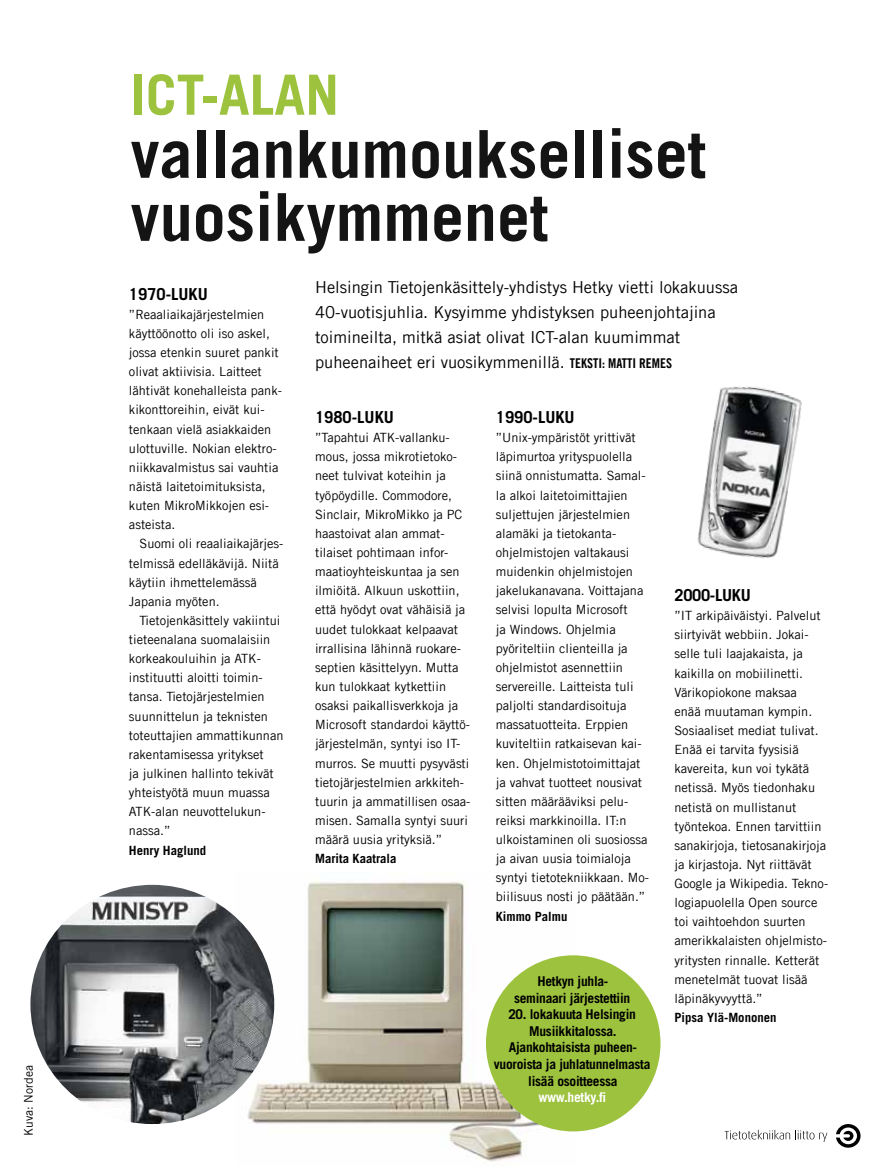
<style>
.page{position:relative;width:893px;height:1170px;background:#fff}
.page>*{position:absolute;margin:0;border:0;box-sizing:border-box;transform-origin:0 0}
.t1{font:700 66px/63px "Trade Gothic LT Com";color:#141414}
.t2{font:700 55.5px "Trade Gothic LT Com";color:#9dc23e}
.t3{font:16.5px/24.8px "Trade Gothic LT Com";color:#000}
.t4{font:700 16.5px "Trade Gothic LT Com";color:#000}
.t5{font:700 16.5px "Trade Gothic LT Com";letter-spacing:-.02em;color:#000}
.t6{font:700 13.5px/16.5px "Trade Gothic LT Com";letter-spacing:-.02em;color:#000;text-align:center}
.t7{font:700 13.5px "Trade Gothic LT Com";letter-spacing:-.02em;color:#fff}
.t8{font:13.5px "Trade Gothic LT Com Bd Cn 20";color:#000}
.t9{font:12.75px/19.2px "Trade Gothic LT Com";color:#000}
.t10{font:700 12.75px "Trade Gothic LT Com";color:#000}
.t11{font:12px "Trade Gothic LT Com";color:#000}
.s1{font-family:"Trade Gothic LT Com Bd Cn 20";font-size:13.5px}
</style>
<div class="page">
<img style="left:255px;top:880px;width:322px;height:282px">
<svg style="left:836px;top:1124px;width:24px;height:23px"></svg>
<svg style="left:725px;top:1129px;width:102px;height:12px"></svg>
<img style="left:30px;top:884px;width:244px;height:239px">
<div style="left:486px;top:955px;width:174px;height:176px;background:#9dc23e;border-radius:50%"></div>
<img style="left:697px;top:386px;width:105px;height:172px">
<p class="t11" style="left:21px;top:1135px;width:72px;rotate:-90deg">Kuva: Nordea</p>
<h2 class="t2" style="left:130px;top:61px;width:210px">ICT-alan</h2>
<h1 class="t1" style="left:130px;top:122px;width:577px">vallankumoukselliset vuosikymmenet</h1>
<p class="t3" style="left:315px;top:275px;width:424px">Helsingin Tietojenkäsittely-yhdistys Hetky vietti lokakuussa 40-vuotisjuhlia. Kysyimme yhdistyksen puheenjohtajina toimineilta, mitkä asiat olivat ICT-alan kuumimmat puheenaiheet eri vuosikymmenillä. <span class="s1">TEKSTI</span></p>
<p class="t4" style="left:129px;top:283px;width:80px">1970-luku</p>
<p class="t9" style="left:129px;top:304px;width:154px">”Reaaliaikajärjestelmien käyttöönotto oli iso askel, jossa etenkin suuret pankit olivat aktiivisia. Laitteet lähtivät konehalleista pank&shy;kikonttoreihin, eivät kui&shy;tenkaan vielä asiakkaiden ulottuville. Nokian elektro&shy;niikkavalmistus sai vauhtia näistä laitetoimituksista, kuten MikroMikkojen esi&shy;asteista.</p>
<p class="t9" style="left:129px;top:534px;width:156px;text-indent:11px">Suomi oli reaaliaikajärjes&shy;telmissä edelläkävijä. Niitä käytiin ihmettelemässä<br>Japania myöten.</p>
<p class="t9" style="left:129px;top:610px;width:156px;text-indent:11px">Tietojenkäsittely vakiintui tieteenalana suomalaisiin korkeakouluihin ja ATK&shy;instituutti aloitti toimin&shy;tansa. Tietojärjestelmien suunnittelun ja teknisten toteuttajien ammattikunnan rakentamisessa yritykset<br>ja julkinen hallinto tekivät yhteistyötä muun muassa<br>ATK-alan neuvottelukun&shy;nassa.”</p>
<p class="t10" style="left:129px;top:842px;width:79px">Henry Haglund</p>
<p class="t8" style="left:602px;top:354px;width:71px">: MATTI REMES</p>
<p class="t4" style="left:315px;top:407px;width:80px">1980-luku</p>
<p class="t9" style="left:315px;top:428px;width:157px">”Tapahtui ATK-vallanku&shy;mous, jossa mikrotietoko&shy;neet tulvivat koteihin ja työpöydille. Commodore,<br>Sinclair, MikroMikko ja PC haastoivat alan ammat&shy;tilaiset pohtimaan infor&shy;maatioyhteiskuntaa ja sen ilmiöitä. Alkuun uskottiin, että hyödyt ovat vähäisiä ja uudet tulokkaat kelpaavat irrallisina lähinnä ruokare&shy;septien käsittelyyn. Mutta kun tulokkaat kytkettiin osaksi paikallisverkkoja ja<br>Microsoft standardoi käyttö&shy;järjestelmän, syntyi iso IT&shy;murros. Se muutti pysyvästi tietojärjestelmien arkkiteh&shy;tuurin ja ammatillisen osaa&shy;misen. Samalla syntyi suuri määrä uusia yrityksiä.”</p>
<p class="t10" style="left:315px;top:850px;width:83px">Marita Kaatrala</p>
<p class="t4" style="left:496px;top:407px;width:80px">1990-luku</p>
<p class="t9" style="left:496px;top:428px;width:155px">”Unix-ympäristöt yrittivät läpimurtoa yrityspuolella siinä onnistumatta. Samal&shy;la alkoi laitetoimittajien suljettujen järjestelmien alamäki ja tietokanta&shy;ohjelmistojen valtakausi muidenkin ohjelmistojen jakelukanavana. Voittajana selvisi lopulta Microsoft<br>ja Windows. Ohjelmia pyöriteltiin clienteilla ja ohjelmistot asennettiin servereille. Laitteista tuli paljolti standardisoituja massatuotteita. Erppien kuviteltiin ratkaisevan kai&shy;ken. Ohjelmistotoimittajat ja vahvat tuotteet nousivat sitten määrääviksi pelu&shy;reiksi markkinoilla. IT:n ulkoistaminen oli suosiossa ja aivan uusia toimialoja syntyi tietotekniikkaan. Mo&shy;biilisuus nosti jo päätään.”</p>
<p class="t10" style="left:496px;top:908px;width:73px">Kimmo Palmu</p>
<p class="t5" style="left:674px;top:585px;width:78px">2000-luku</p>
<p class="t9" style="left:674px;top:606px;width:155px">”IT arkipäiväistyi. Palvelut siirtyivät webbiin. Jokai&shy;selle tuli laajakaista, ja kaikilla on mobiilinetti.<br>Värikopiokone maksaa<br>enää muutaman kympin.<br>Sosiaaliset mediat tulivat.<br>Enää ei tarvita fyysisiä kavereita, kun voi tykätä netissä. Myös tiedonhaku netistä on mullistanut työntekoa. Ennen tarvittiin sanakirjoja, tietosanakirjoja ja kirjastoja. Nyt riittävät<br>Google ja Wikipedia. Tekno&shy;logiapuolella Open source toi vaihtoehdon suurten amerikkalaisten ohjelmisto&shy;yritysten rinnalle. Ketterät menetelmät tuovat lisää läpinäkyvyyttä.”</p>
<p class="t10" style="left:674px;top:1009px;width:104px">Pipsa Ylä-Mononen</p>
<p class="t6" style="left:514px;top:973px;width:118px">Hetkyn juhla&shy;seminaari järjestettiin</p>
<p class="t6" style="left:494px;top:1006px;width:158px">20. lokakuuta Helsingin<br>Musiikkitalossa.<br>Ajankohtaisista puheen&shy;vuoroista ja juhlatunnelmasta lisää osoitteessa</p>
<p class="t7" style="left:538px;top:1088px;width:69px">www.hetky.fi</p>
</div>
